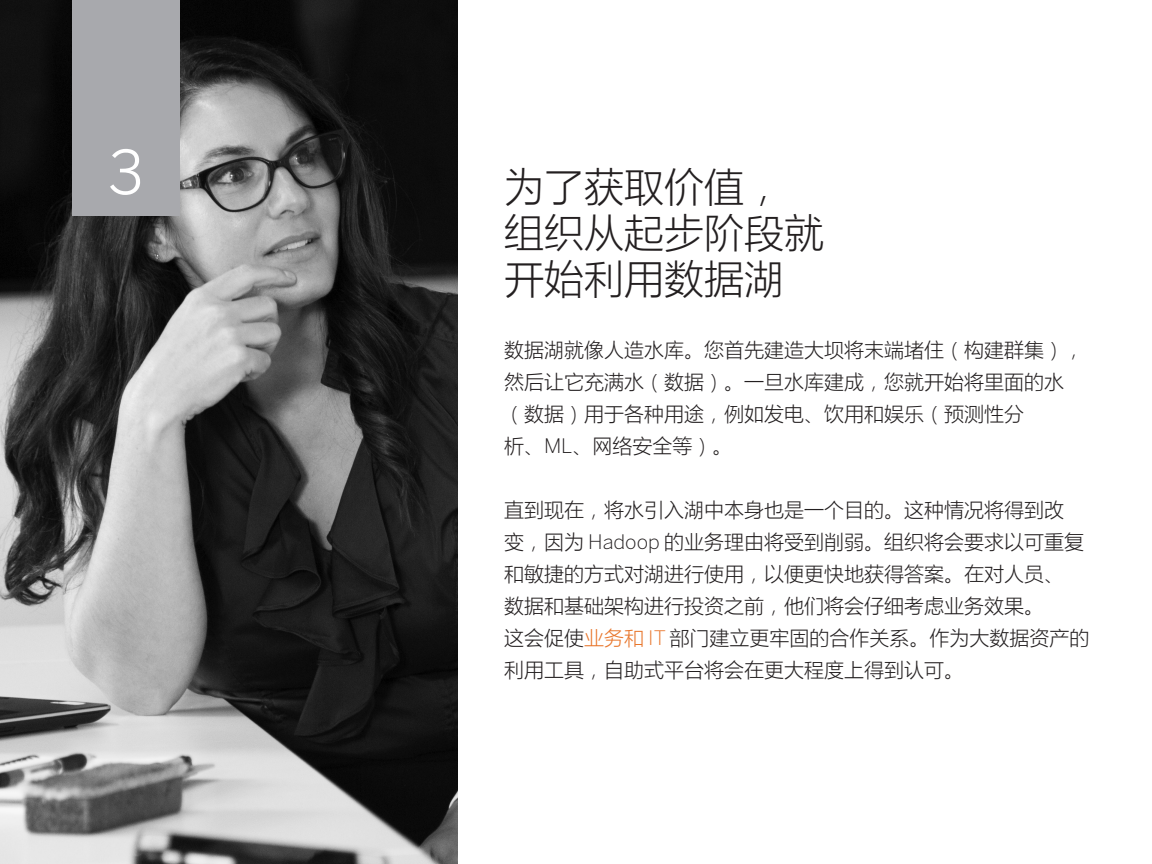
<style>
.page{position:relative;width:1152px;height:864px;background:#fff}
.page>*{position:absolute;margin:0;border:0;box-sizing:border-box;transform-origin:0 0}
.t1{font:60px "Benton Sans";color:#fff}
.t2{font:300 40px/46px "Microsoft Ya Hei";color:#231f20}
.t3{font:300 20px/32px "Microsoft Ya Hei";color:#231f20}
.s1{font-family:"Benton Sans"}
.s2{color:#e8762c}
.s3{font-family:"Benton Sans";color:#e8762c}
</style>
<div class="page">
<img style="left:0;top:0;width:458px;height:864px">
<div style="left:72px;top:0;width:108px;height:216px;background:#a8a9ad"></div>
<p class="t1" style="left:108px;top:137px;width:37px">3</p>
<p class="t2" style="left:504px;top:163px;width:321px">为了获取价值，组织从起步阶段就开始利用数据湖</p>
<p class="t3" style="left:504px;top:333px;width:581px">数据湖就像人造水库。您首先建造大坝将末端堵住（构建群集），然后让它充满水（数据）。一旦水库建成，您就开始将里面的水（数据）用于各种用途，例如发电、饮用和娱乐（预测性分<br>析、<span class="s1">ML</span>、网络安全等）。</p>
<p class="t3" style="left:504px;top:493px;width:587px">直到现在，将水引入湖中本身也是一个目的。这种情况将得到改<br>变，因为 <span class="s1">Hadoop</span> 的业务理由将受到削弱。组织将会要求以可重复和敏捷的方式对湖进行使用，以便更快地获得答案。在对人员、<br>数据和基础架构进行投资之前，他们将会仔细考虑业务效果。<br>这会促使<span class="s2">业务和</span> <span class="s3">IT</span> 部门建立更牢固的合作关系。作为大数据资产的利用工具，自助式平台将会在更大程度上得到认可。</p>
</div>
